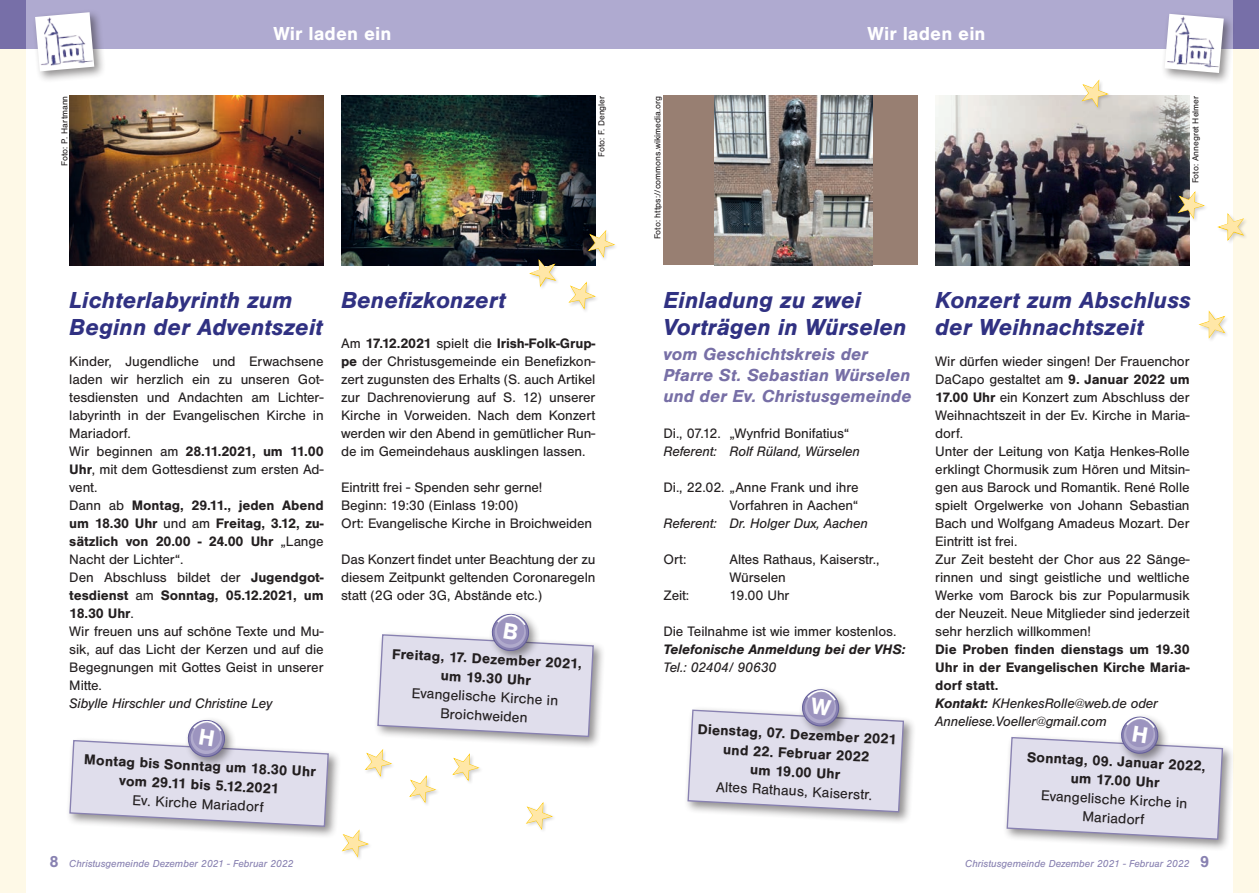
<style>
.page{position:relative;width:1259px;height:893px;background:#fff}
.page>*{position:absolute;margin:0;border:0;box-sizing:border-box;transform-origin:0 0}
.t1{font:italic 700 24px/27px "Sans";color:#303182}
.t2{font:700 19.5px "Sans";letter-spacing:.005em;color:#fff}
.t3{font:italic 700 18px/21px "Sans";color:#776fa6}
.t4{font:700 14.85px/18.9px "Sans";color:#231f20;text-align:center}
.t5{font:14.85px/18.9px "Sans";color:#231f20;text-align:center}
.t6{font:14.25px/18px "Sans";letter-spacing:-.01em;color:#231f20}
.t7{font:700 14.25px/18px "Sans";letter-spacing:-.005em;color:#231f20}
.t8{font:italic 14.25px "Sans";letter-spacing:-.01em;color:#231f20}
.t9{font:italic 700 14.25px "Sans";letter-spacing:-.01em;color:#231f20}
.t10{font:italic 10.5px "Sans";color:#8881b1}
.t11{font:9px "Sans";color:#231f20}
.s1{font-weight:700}
.s2{font-style:italic}
.s3{font-weight:400;font-style:italic}
.s4{font-weight:700;font-style:normal;font-size:16.5px}
</style>
<div class="page">
<div style="left:1233px;top:0;width:26px;height:893px;background:#fef9e7"></div>
<div style="left:0;top:0;width:25px;height:893px;background:#fef9e7"></div>
<div style="left:0;top:0;width:629px;height:49px;background:#afaad0"></div>
<div style="left:629px;top:0;width:630px;height:49px;background:#afaad0"></div>
<div style="left:1233px;top:0;width:26px;height:49px;background:#776fa8"></div>
<div style="left:0;top:0;width:25px;height:49px;background:#776fa8"></div>
<div style="left:32px;top:9px;width:74px;height:74px;background:#231f20;opacity:.5"></div>
<img style="left:35px;top:12px;width:59px;height:59px">
<div style="left:66px;top:736px;width:275px;height:103px;background:#231f20;opacity:.5"></div>
<img style="left:69px;top:96px;width:255px;height:169px">
<img style="left:341px;top:96px;width:254px;height:169px">
<div style="left:374px;top:631px;width:232px;height:118px;background:#231f20;opacity:.5"></div>
<div style="left:663px;top:96px;width:255px;height:169px;background:#987f72"></div>
<img style="left:714px;top:96px;width:159px;height:169px">
<img style="left:935px;top:96px;width:254px;height:169px">
<div style="left:684px;top:706px;width:232px;height:118px;background:#231f20;opacity:.5"></div>
<div style="left:1003px;top:733px;width:232px;height:119px;background:#231f20;opacity:.5"></div>
<div style="left:1161px;top:10px;width:74px;height:75px;background:#231f20;opacity:.5"></div>
<img style="left:1164px;top:14px;width:59px;height:59px">
<div style="left:528px;top:258px;width:33px;height:33px;background:#231f20;opacity:.2"></div>
<div style="left:363px;top:748px;width:33px;height:33px;background:#fff"></div>
<div style="left:1080px;top:79px;width:32px;height:33px;background:#231f20;opacity:.2"></div>
<div style="left:1216px;top:212px;width:32px;height:33px;background:#231f20;opacity:.2"></div>
<div style="left:1198px;top:310px;width:31px;height:33px;background:#231f20;opacity:.2"></div>
<div style="left:586px;top:229px;width:33px;height:33px;background:#231f20;opacity:.2"></div>
<svg style="left:529px;top:260px;width:26px;height:26px"></svg>
<svg style="left:571px;top:285px;width:25px;height:26px"></svg>
<svg style="left:367px;top:744px;width:27px;height:34px"></svg>
<svg style="left:412px;top:778px;width:25px;height:26px"></svg>
<svg style="left:528px;top:804px;width:25px;height:26px"></svg>
<svg style="left:1075px;top:79px;width:34px;height:32px"></svg>
<svg style="left:1171px;top:188px;width:34px;height:35px"></svg>
<svg style="left:1218px;top:214px;width:24px;height:26px"></svg>
<svg style="left:1199px;top:312px;width:25px;height:25px"></svg>
<svg style="left:455px;top:756px;width:25px;height:26px"></svg>
<svg style="left:336px;top:827px;width:33px;height:31px"></svg>
<svg style="left:582px;top:225px;width:35px;height:35px"></svg>
<svg style="left:69px;top:719px;width:260px;height:109px"></svg>
<svg style="left:376px;top:613px;width:218px;height:125px"></svg>
<svg style="left:687px;top:689px;width:217px;height:124px"></svg>
<svg style="left:1006px;top:716px;width:217px;height:124px"></svg>
<p class="t11" style="left:59px;top:166px;width:72px;rotate:-90deg">Foto: P. Hartmann</p>
<h2 class="t2" style="left:273px;top:22px;width:119px">Wir laden ein</h2>
<p class="t11" style="left:596px;top:157px;width:63px;rotate:-90deg">Foto: F. Dengler</p>
<h1 class="t1" style="left:69px;top:286px;width:255px">Lichterlabyrinth zum<br>Beginn der Adventszeit</h1>
<h1 class="t1" style="left:341px;top:286px;width:166px">Benefizkonzert</h1>
<p class="t6" style="left:341px;top:334px;width:256px;text-align:justify">Am <span class="s1">17.12.2021</span> spielt die <span class="s1">Irish-Folk-Grup&shy;pe</span> der Christusgemeinde ein Benefizkon&shy;zert zugunsten des Erhalts (S. auch Artikel zur Dachrenovierung auf S. 12) unserer Kirche in Vorweiden. Nach dem Konzert werden wir den Abend in gemütlicher Run&shy;de im Gemeindehaus ausklingen lassen.</p>
<p class="t6" style="left:341px;top:478px;width:253px">Eintritt frei - Spenden sehr gerne!<br>Beginn: 19:30 (Einlass 19:00)<br>Ort: Evangelische Kirche in Broichweiden</p>
<p class="t6" style="left:341px;top:550px;width:256px;text-align:justify">Das Konzert findet unter Beachtung der zu diesem Zeitpunkt geltenden Coronaregeln statt (2G oder 3G, Abstände etc.)</p>
<p class="t6" style="left:69px;top:352px;width:256px">Kinder, Jugendliche und Erwachsene laden wir herzlich ein zu unseren Got&shy;tesdiensten und Andachten am Lichter&shy;labyrinth in der Evangelischen Kirche in<br>Mariadorf.<br>Wir beginnen am <span class="s1">28.11.2021, um 11.00<br>Uhr</span>, mit dem Gottesdienst zum ersten Ad&shy;vent.<br>Dann ab <span class="s1">Montag, 29.11., jeden Abend um 18.30 Uhr</span> und am <span class="s1">Freitag, 3.12, zu&shy;sätzlich von 20.00 - 24.00 Uhr</span> „Lange<br>Nacht der Lichter“.<br>Den Abschluss bildet der <span class="s1">Jugendgot&shy;tesdienst</span> am <span class="s1">Sonntag, 05.12.2021, um<br>18.30 Uhr</span>.<br>Wir freuen uns auf schöne Texte und Mu&shy;sik, auf das Licht der Kerzen und auf die<br>Begegnungen mit Gottes Geist in unserer<br>Mitte.</p>
<p class="t8" style="left:69px;top:695px;width:205px">Sibylle Hirschler und Christine Ley</p>
<p class="t4" style="left:393px;top:644px;width:191px;rotate:3deg">Freitag, 17. Dezember 2021, um 19.30 Uhr</p>
<p class="t5" style="left:412px;top:683px;width:148px;rotate:3deg">Evangelische Kirche in<br>Broichweiden</p>
<p class="t4" style="left:85px;top:750px;width:233px;rotate:3deg">Montag bis Sonntag um 18.30 Uhr vom 29.11 bis 5.12.2021</p>
<p class="t5" style="left:133px;top:791px;width:133px;rotate:3deg">Ev. Kirche Mariadorf</p>
<h2 class="t2" style="left:867px;top:22px;width:119px">Wir laden ein</h2>
<p class="t11" style="left:652px;top:239px;width:145px;rotate:-90deg">Foto: https://commons.wikimedia.org</p>
<p class="t11" style="left:1190px;top:183px;width:89px;rotate:-90deg">Foto: Annegret Helmer</p>
<h1 class="t1" style="left:663px;top:286px;width:245px">Einladung zu zwei<br>Vorträgen in Würselen</h1>
<p class="t3" style="left:663px;top:344px;width:250px">vom Geschichtskreis der<br>Pfarre St. Sebastian Würselen und der Ev. Christusgemeinde</p>
<p class="t6" style="left:663px;top:424px;width:187px">Di., 07.12. „Wynfrid Bonifatius“</p>
<p class="t8" style="left:663px;top:443px;width:198px">Referent: Rolf Rüland, Würselen</p>
<p class="t6" style="left:663px;top:478px;width:197px;text-align:right">Di., 22.02. „Anne Frank und ihre<br>Vorfahren in Aachen“</p>
<p class="t8" style="left:663px;top:515px;width:206px">Referent: Dr. Holger Dux, Aachen</p>
<p class="t6" style="left:663px;top:550px;width:24px">Ort:</p>
<p class="t6" style="left:729px;top:550px;width:152px">Altes Rathaus, Kaiserstr.,<br>Würselen</p>
<p class="t6" style="left:663px;top:586px;width:27px">Zeit:</p>
<p class="t6" style="left:729px;top:586px;width:61px">19.00 Uhr</p>
<p class="t6" style="left:663px;top:622px;width:234px">Die Teilnahme ist wie immer kostenlos.</p>
<p class="t9" style="left:663px;top:640px;width:243px">Telefonische Anmeldung bei der VHS:</p>
<p class="t8" style="left:663px;top:659px;width:114px">Tel.: 02404/ 90630</p>
<p class="t4" style="left:698px;top:720px;width:201px;rotate:3deg">Dienstag, 07. Dezember 2021 und 22. Februar 2022<br>um 19.00 Uhr</p>
<p class="t5" style="left:716px;top:777px;width:158px;rotate:3deg">Altes Rathaus, Kaiserstr.</p>
<h1 class="t1" style="left:935px;top:286px;width:257px">Konzert zum Abschluss der Weihnachtszeit</h1>
<p class="t6" style="left:935px;top:352px;width:256px">Wir dürfen wieder singen! Der Frauenchor DaCapo gestaltet am <span class="s1">9. Januar 2022 um 17.00 Uhr</span> ein Konzert zum Abschluss der Weihnachtszeit in der Ev. Kirche in Maria&shy;dorf.<br>Unter der Leitung von Katja Henkes-Rolle erklingt Chormusik zum Hören und Mitsin&shy;gen aus Barock und Romantik. René Rolle spielt Orgelwerke von Johann Sebastian Bach und Wolfgang Amadeus Mozart. Der Eintritt ist frei.<br>Zur Zeit besteht der Chor aus 22 Sänge&shy;rinnen und singt geistliche und weltliche Werke vom Barock bis zur Popularmusik der Neuzeit. Neue Mitglieder sind jederzeit sehr herzlich willkommen!</p>
<p class="t7" style="left:935px;top:640px;width:256px">Die Proben finden dienstags um 19.30<br>Uhr in der Evangelischen Kirche Maria&shy;dorf statt.<br><span class="s2">Kontakt:</span> <span class="s3">KHenkesRolle@web.de oder<br>Anneliese.Voeller@gmail.com</span></p>
<p class="t4" style="left:1027px;top:747px;width:180px;rotate:3deg">Sonntag, 09. Januar 2022, um 17.00 Uhr</p>
<p class="t5" style="left:1041px;top:786px;width:148px;rotate:3deg">Evangelische Kirche in<br>Mariadorf</p>
<p class="t10" style="left:49px;top:857px;width:246px"><span class="s4">8</span> Christusgemeinde Dezember 2021 - Februar 2022</p>
<p class="t10" style="left:965px;top:857px;width:246px">Christusgemeinde Dezember 2021 - Februar 2022 <span class="s4">9</span></p>
</div>
